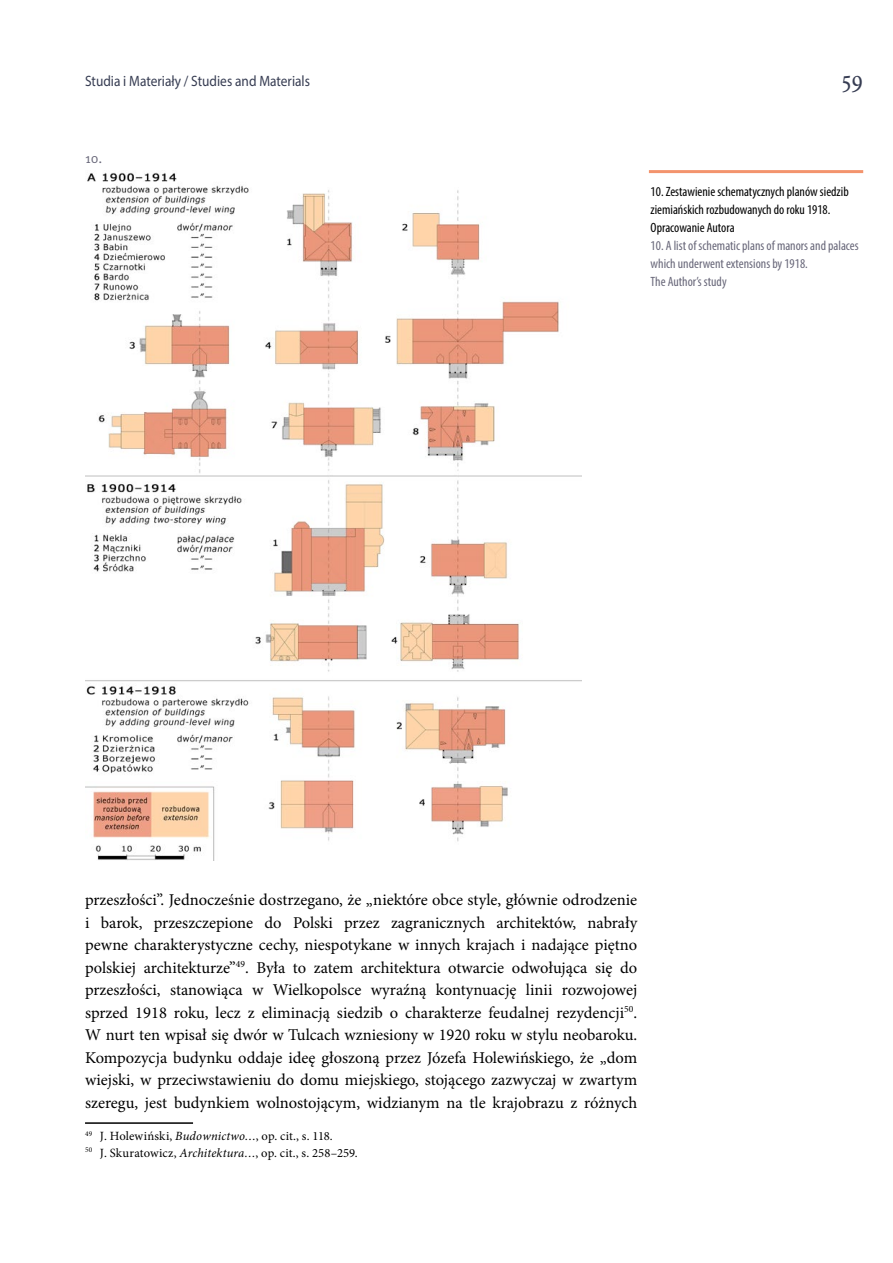
<style>
.page{position:relative;width:893px;height:1263px;background:#fff}
.page>*{position:absolute;margin:0;border:0;box-sizing:border-box;transform-origin:0 0}
.t1{font:27px "Minion Pro";color:#363c52;scale:.89 1}
.t2{font:16.5px/22.5px "Minion Pro";color:#000;text-align:justify}
.t3{font:15px "Myriad Pro";color:#363c52;scale:.89 1}
.t4{font:condensed 13.5px/18px "Myriad Pro";color:#000}
.t5{font:condensed 13.5px/18px "Myriad Pro";color:#686779}
.t6{font:13.5px "Meta Pro Norm";color:#686779}
.t7{font:12.6px/16.8px "Minion Pro";letter-spacing:.01em;color:#000}
.s1{font-style:italic}
</style>
<div class="page">
<hr style="left:85px;top:1122px;width:108px;height:2px;background:#000">
<img style="left:85px;top:172px;width:497px;height:688px">
<hr style="left:649px;top:170px;width:214px;height:3px;background:#f3946d">
<p class="t3" style="left:85px;top:72px;width:254px">Studia i Materiały / Studies and Materials</p>
<h1 class="t1" style="left:842px;top:61px;width:25px">59</h1>
<p class="t6" style="left:85px;top:149px;width:19px">10.</p>
<p class="t4" style="left:651px;top:182px;width:200px">10. Zestawienie schematycznych planów siedzib ziemiańskich rozbudowanych do roku 1918.<br>Opracowanie Autora</p>
<p class="t5" style="left:651px;top:236px;width:210px">10. A list of schematic plans of manors and palaces which underwent extensions by 1918.<br>The Author’s study</p>
<p class="t2" style="left:85px;top:888px;width:554px">przeszłości”. Jednocześnie dostrzegano, że „niektóre obce style, głównie odrodzenie i barok, przeszczepione do Polski przez zagranicznych architektów, nabrały pewne charakterystyczne cechy, niespotykane w innych krajach i nadające piętno polskiej architekturze”<sup>49</sup>. Była to zatem architektura otwarcie odwołująca się do przeszłości, stanowiąca w Wielkopolsce wyraźną kontynuację linii rozwojowej sprzed 1918 roku, lecz z eliminacją siedzib o charakterze feudalnej rezydencji<sup>50</sup>.<br>W nurt ten wpisał się dwór w Tulcach wzniesiony w 1920 roku w stylu neobaroku.<br>Kompozycja budynku oddaje ideę głoszoną przez Józefa Holewińskiego, że „dom wiejski, w przeciwstawieniu do domu miejskiego, stojącego zazwyczaj w zwartym szeregu, jest budynkiem wolnostojącym, widzianym na tle krajobrazu z różnych</p>
<p class="t7" style="left:85px;top:1127px;width:274px"><sup>49</sup> J. Holewiński, <span class="s1">Budownictwo…</span>, op. cit., s. 118.<br><sup>50</sup> J. Skuratowicz, <span class="s1">Architektura…</span>, op. cit., s. 258–259.</p>
</div>
